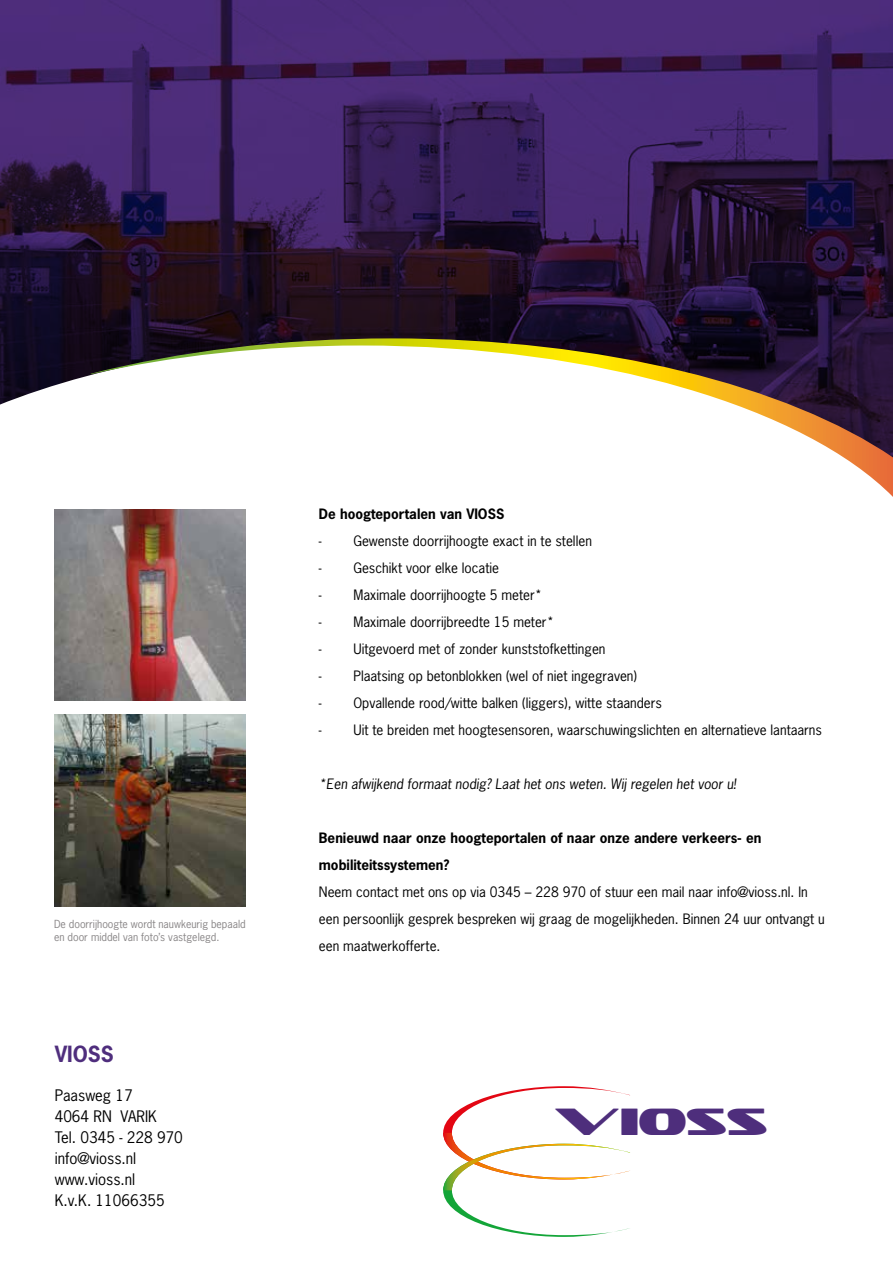
<style>
.page{position:relative;width:893px;height:1263px;background:#fff}
.page>*{position:absolute;margin:0;border:0;box-sizing:border-box;transform-origin:0 0}
.t1{font:38.4px "Sofachrome";color:#4e2e7c}
.t2{font:700 21px "News Gothic Std";color:#4f2e7d}
.t3{font:15px/21px "News Gothic Std";color:#000}
.t4{font:13.5px/27px "News Gothic Std";color:#000}
.t5{font:700 13.5px/27px "News Gothic Std";color:#000}
.t6{font:italic 13.5px "News Gothic Std";color:#000}
.t7{font:10.5px/12.6px "News Gothic Std";color:#898687}
</style>
<div class="page">
<svg style="left:0;top:0;width:893px;height:340px;background:#361d52"></svg>
<svg style="left:0;top:340px;width:91px;height:65px;fill:#120921"></svg>
<svg style="left:91px;top:338px;width:802px;height:159px"></svg>
<img style="left:54px;top:509px;width:192px;height:192px">
<svg style="left:443px;top:1086px;width:187px;height:151px"></svg>
<img style="left:54px;top:715px;width:191px;height:191px">
<p class="t7" style="left:54px;top:918px;width:193px">De doorrijhoogte wordt nauwkeurig bepaald en door middel van foto’s vastgelegd.</p>
<h2 class="t2" style="left:55px;top:1040px;width:61px">VIOSS</h2>
<p class="t3" style="left:55px;top:1085px;width:130px">Paasweg 17<br>4064 RN VARIK<br>Tel. 0345 - 228 970 info@vioss.nl www.vioss.nl<br>K.v.K. 11066355</p>
<p class="t5" style="left:319px;top:500px;width:187px">De hoogteportalen van VIOSS</p>
<p class="t4" style="left:319px;top:527px;width:275px">- Gewenste doorrijhoogte exact in te stellen</p>
<p class="t4" style="left:319px;top:554px;width:182px">- Geschikt voor elke locatie</p>
<p class="t4" style="left:319px;top:581px;width:225px">- Maximale doorrijhoogte 5 meter*</p>
<p class="t4" style="left:319px;top:608px;width:237px">- Maximale doorrijbreedte 15 meter*</p>
<p class="t4" style="left:319px;top:635px;width:288px">- Uitgevoerd met of zonder kunststofkettingen</p>
<p class="t4" style="left:319px;top:662px;width:320px">- Plaatsing op betonblokken (wel of niet ingegraven)</p>
<p class="t4" style="left:319px;top:689px;width:345px">- Opvallende rood/witte balken (liggers), witte staanders</p>
<p class="t4" style="left:319px;top:716px;width:505px">- Uit te breiden met hoogtesensoren, waarschuwingslichten en alternatieve lantaarns</p>
<p class="t6" style="left:319px;top:775px;width:418px">*Een afwijkend formaat nodig? Laat het ons weten. Wij regelen het voor u!</p>
<p class="t5" style="left:319px;top:824px;width:444px">Benieuwd naar onze hoogteportalen of naar onze andere verkeers- en mobiliteitssystemen?</p>
<p class="t4" style="left:319px;top:878px;width:507px">Neem contact met ons op via 0345 – 228 970 of stuur een mail naar info@vioss.nl. In een persoonlijk gesprek bespreken wij graag de mogelijkheden. Binnen 24 uur ontvangt u een maatwerkofferte.</p>
<h1 class="t1" style="left:555px;top:1103px;width:214px">VIOSS</h1>
</div>
